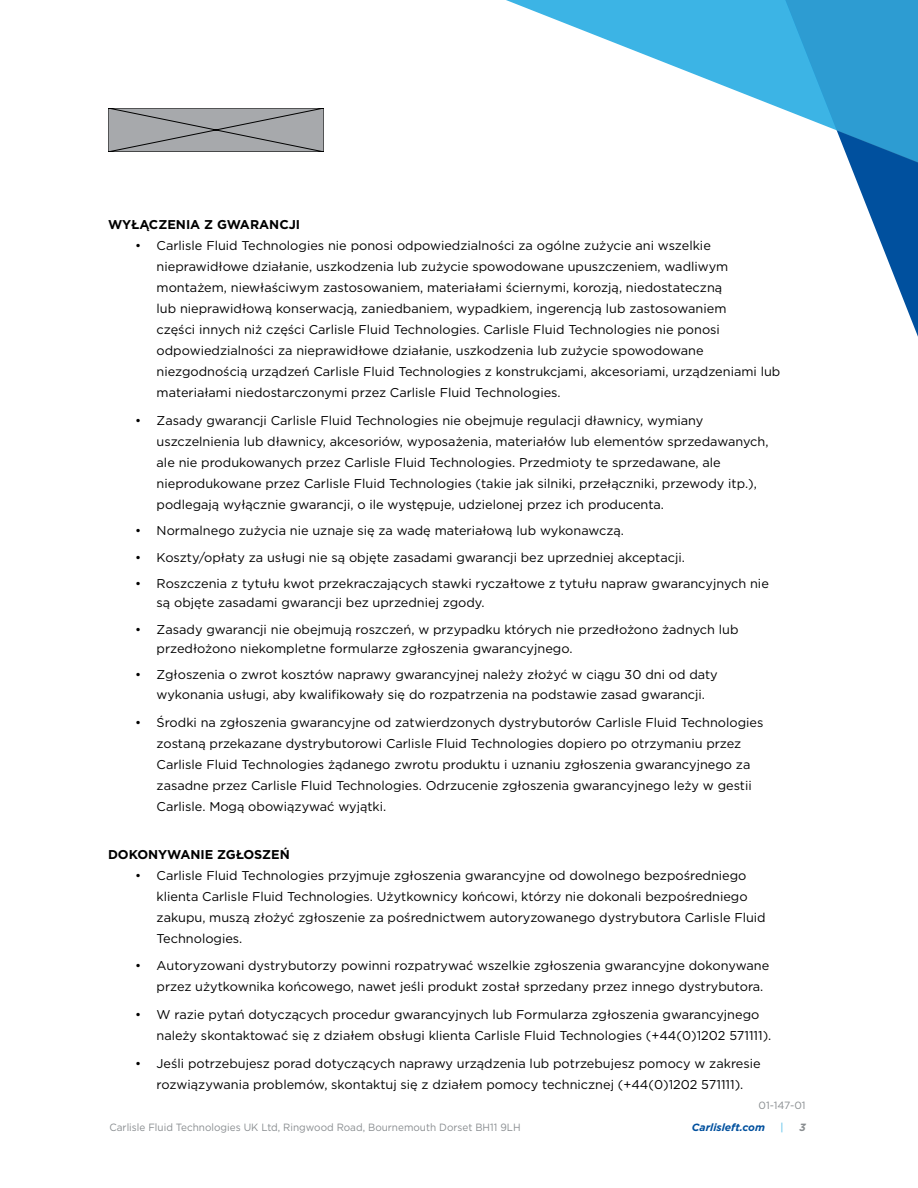
<style>
.page{position:relative;width:918px;height:1188px;background:#fff}
.page>*{position:absolute;margin:0;border:0;box-sizing:border-box;transform-origin:0 0}
.t1{font:12.75px/21px "Gotham";color:#000}
.t2{font:700 12.75px "Gotham";color:#000}
.t3{font:10.5px "Gotham";color:#898d90;scale:.95 1}
.t4{font:italic 700 10.5px "Gotham";color:#00509e}
.t5{font:10.5px "Gotham";color:#898d90}
.t6{font:10.5px "Gotham";color:#3cb4e5;scale:.95 1}
.t7{font:italic 700 10.5px "Gotham";color:#898d90}
</style>
<div class="page">
<svg style="left:108px;top:108px;width:216px;height:44px;background:#9a9c9f"></svg>
<svg style="left:506px;top:0;width:248px;height:98px"></svg>
<svg style="left:754px;top:0;width:164px;height:337px"></svg>
<svg style="left:785px;top:0;width:133px;height:170px;background:#46a6d6"></svg>
<p class="t2" style="left:108px;top:216px;width:194px">WYŁĄCZENIA Z GWARANCJI</p>
<p class="t1" style="left:157px;top:235px;width:625px;text-indent:-22px">• Carlisle Fluid Technologies nie ponosi odpowiedzialności za ogólne zużycie ani wszelkie nieprawidłowe działanie, uszkodzenia lub zużycie spowodowane upuszczeniem, wadliwym montażem, niewłaściwym zastosowaniem, materiałami ściernymi, korozją, niedostateczną<br>lub nieprawidłową konserwacją, zaniedbaniem, wypadkiem, ingerencją lub zastosowaniem<br>części innych niż części Carlisle Fluid Technologies. Carlisle Fluid Technologies nie ponosi odpowiedzialności za nieprawidłowe działanie, uszkodzenia lub zużycie spowodowane niezgodnością urządzeń Carlisle Fluid Technologies z konstrukcjami, akcesoriami, urządzeniami lub materiałami niedostarczonymi przez Carlisle Fluid Technologies.</p>
<p class="t1" style="left:157px;top:410px;width:613px;text-indent:-22px">• Zasady gwarancji Carlisle Fluid Technologies nie obejmuje regulacji dławnicy, wymiany uszczelnienia lub dławnicy, akcesoriów, wyposażenia, materiałów lub elementów sprzedawanych, ale nie produkowanych przez Carlisle Fluid Technologies. Przedmioty te sprzedawane, ale nieprodukowane przez Carlisle Fluid Technologies (takie jak silniki, przełączniki, przewody itp.), podlegają wyłącznie gwarancji, o ile występuje, udzielonej przez ich producenta.</p>
<p class="t1" style="left:135px;top:520px;width:491px">• Normalnego zużycia nie uznaje się za wadę materiałową lub wykonawczą.</p>
<p class="t1" style="left:135px;top:546px;width:551px">• Koszty/opłaty za usługi nie są objęte zasadami gwarancji bez uprzedniej akceptacji.</p>
<p class="t1" style="left:157px;top:573px;width:614px;line-height:19.5px;text-indent:-22px">• Roszczenia z tytułu kwot przekraczających stawki ryczałtowe z tytułu napraw gwarancyjnych nie są objęte zasadami gwarancji bez uprzedniej zgody.</p>
<p class="t1" style="left:157px;top:619px;width:583px;line-height:19.5px;text-indent:-22px">• Zasady gwarancji nie obejmują roszczeń, w przypadku których nie przedłożono żadnych lub przedłożono niekompletne formularze zgłoszenia gwarancyjnego.</p>
<p class="t1" style="left:157px;top:665px;width:563px;line-height:19.5px;text-indent:-22px">• Zgłoszenia o zwrot kosztów naprawy gwarancyjnej należy złożyć w ciągu 30 dni od daty wykonania usługi, aby kwalifikowały się do rozpatrzenia na podstawie zasad gwarancji.</p>
<p class="t1" style="left:157px;top:711px;width:608px;text-indent:-22px">• Środki na zgłoszenia gwarancyjne od zatwierdzonych dystrybutorów Carlisle Fluid Technologies zostaną przekazane dystrybutorowi Carlisle Fluid Technologies dopiero po otrzymaniu przez Carlisle Fluid Technologies żądanego zwrotu produktu i uznaniu zgłoszenia gwarancyjnego za zasadne przez Carlisle Fluid Technologies. Odrzucenie zgłoszenia gwarancyjnego leży w gestii Carlisle. Mogą obowiązywać wyjątki.</p>
<p class="t2" style="left:108px;top:846px;width:183px">DOKONYWANIE ZGŁOSZEŃ</p>
<p class="t1" style="left:157px;top:864px;width:611px;text-indent:-22px">• Carlisle Fluid Technologies przyjmuje zgłoszenia gwarancyjne od dowolnego bezpośredniego klienta Carlisle Fluid Technologies. Użytkownicy końcowi, którzy nie dokonali bezpośredniego zakupu, muszą złożyć zgłoszenie za pośrednictwem autoryzowanego dystrybutora Carlisle Fluid Technologies.</p>
<p class="t1" style="left:157px;top:955px;width:614px;text-indent:-22px">• Autoryzowani dystrybutorzy powinni rozpatrywać wszelkie zgłoszenia gwarancyjne dokonywane przez użytkownika końcowego, nawet jeśli produkt został sprzedany przez innego dystrybutora.</p>
<p class="t1" style="left:157px;top:1004px;width:616px;text-indent:-22px">• W razie pytań dotyczących procedur gwarancyjnych lub Formularza zgłoszenia gwarancyjnego należy skontaktować się z działem obsługi klienta Carlisle Fluid Technologies (+44(0)1202 571111).</p>
<p class="t1" style="left:135px;top:1053px;width:627px;text-align:center">• Jeśli potrzebujesz porad dotyczących naprawy urządzenia lub potrzebujesz pomocy w zakresie rozwiązywania problemów, skontaktuj się z działem pomocy technicznej (+44(0)1202 571111).</p>
<p class="t4" style="left:692px;top:1120px;width:75px">Carlisleft.com</p>
<p class="t6" style="left:781px;top:1121px;width:5px">|</p>
<p class="t7" style="left:799px;top:1120px;width:8px">3</p>
<p class="t5" style="left:759px;top:1099px;width:49px">01-147-01</p>
<p class="t3" style="left:110px;top:1121px;width:434px">Carlisle Fluid Technologies UK Ltd, Ringwood Road, Bournemouth Dorset BH11 9LH</p>
</div>
